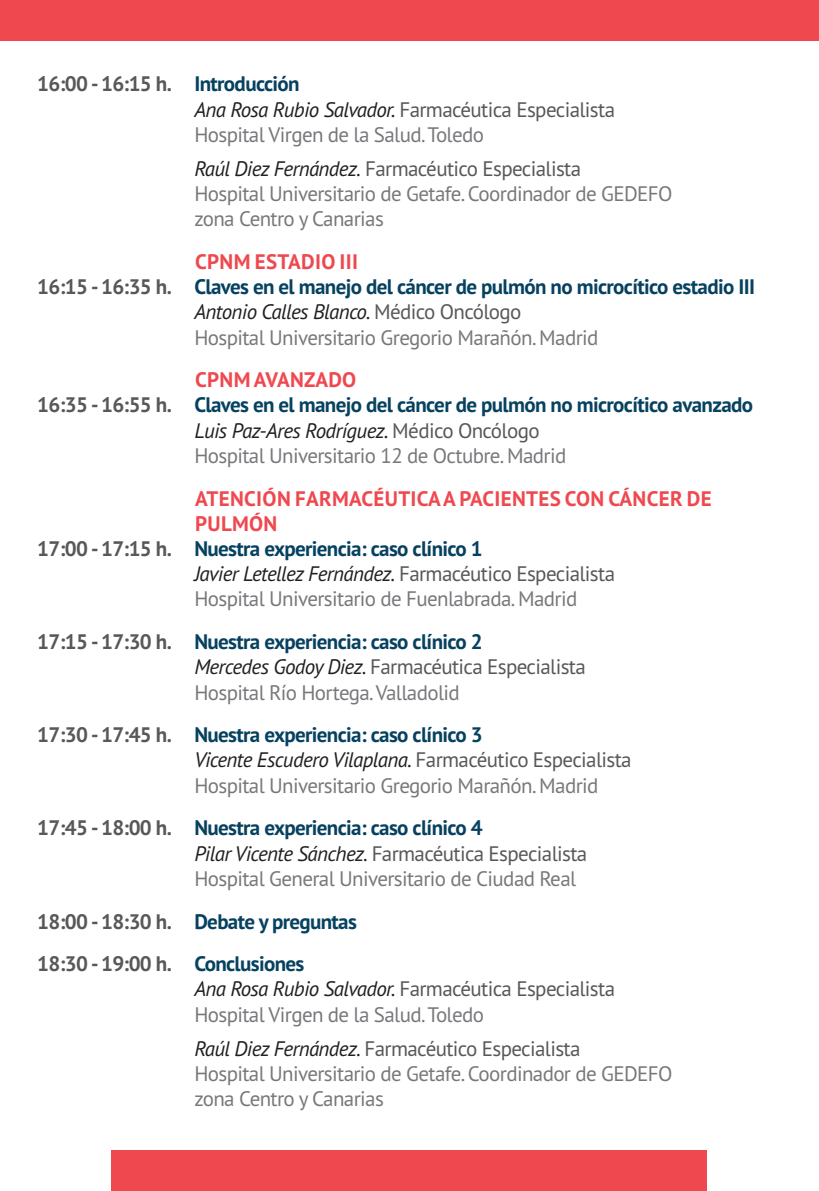
<style>
.page{position:relative;width:819px;height:1191px;background:#fff}
.page>*{position:absolute;margin:0;border:0;box-sizing:border-box;transform-origin:0 0}
.t1{font:21px/25.2px "PT Sans";letter-spacing:-.03em;color:#76787b}
.t2{font:700 21px/25.2px "PT Sans";letter-spacing:-.03em;color:#064160}
.t3{font:italic 21px "PT Sans";letter-spacing:-.03em;color:#231f20}
.t4{font:700 21px "PT Sans";letter-spacing:.015em;color:#ef484f}
.s1{font-weight:700;color:#57585a}
.s2{font-weight:700;color:#064160}
.s3{font-style:italic;color:#231f20}
.s4{color:#57585a}
.s5{font-style:normal;color:#57585a}
.s6{font-weight:400;font-style:italic;color:#231f20}
.s7{font-weight:400;color:#57585a}
.s8{font-weight:400;color:#76787b}
</style>
<div class="page">
<div style="left:0;top:0;width:819px;height:41px;background:#ef484f"></div>
<div style="left:112px;top:1150px;width:595px;height:41px;background:#ef484f"></div>
<p class="t1" style="left:194px;top:74px;width:422px;text-indent:-157px"><span class="s1">16:00 - 16:15 h.</span> <span class="s2">Introducción<br></span><span class="s3">Ana Rosa Rubio Salvador.</span> <span class="s4">Farmacéutica Especialista<br></span>Hospital Virgen de la Salud. Toledo</p>
<p class="t1" style="left:194px;top:158px;width:479px"><span class="s3">Raúl Diez Fernández.</span> <span class="s4">Farmacéutico Especialista<br></span>Hospital Universitario de Getafe. Coordinador de GEDEFO zona Centro y Canarias</p>
<p class="t4" style="left:195px;top:254px;width:164px">CPNM ESTADIO III</p>
<p class="t2" style="left:37px;top:276px;width:719px"><span class="s4">16:15 - 16:35 h.</span> Claves en el manejo del cáncer de pulmón no microcítico estadio III</p>
<p class="t3" style="left:194px;top:304px;width:328px">Antonio Calles Blanco. <span class="s5">Médico Oncólogo</span></p>
<p class="t1" style="left:194px;top:327px;width:405px">Hospital Universitario Gregorio Marañón. Madrid</p>
<p class="t4" style="left:195px;top:372px;width:163px">CPNM AVANZADO</p>
<p class="t2" style="left:37px;top:395px;width:717px"><span class="s4">16:35 - 16:55 h.</span> Claves en el manejo del cáncer de pulmón no microcítico avanzado</p>
<p class="t3" style="left:194px;top:423px;width:347px">Luis Paz-Ares Rodríguez. <span class="s5">Médico Oncólogo</span></p>
<p class="t1" style="left:194px;top:445px;width:373px">Hospital Universitario 12 de Octubre. Madrid</p>
<p class="t4" style="left:195px;top:491px;width:518px">ATENCIÓN FARMACÉUTICA A PACIENTES CON CÁNCER DE</p>
<p class="t4" style="left:195px;top:516px;width:84px">PULMÓN</p>
<p class="t2" style="left:37px;top:538px;width:447px"><span class="s4">17:00 - 17:15 h.</span> Nuestra experiencia: caso clínico 1</p>
<p class="t3" style="left:194px;top:566px;width:422px">Javier Letellez Fernández. <span class="s5">Farmacéutico Especialista</span></p>
<p class="t1" style="left:194px;top:588px;width:384px">Hospital Universitario de Fuenlabrada. Madrid</p>
<p class="t2" style="left:194px;top:631px;width:393px;text-indent:-157px"><span class="s4">17:15 - 17:30 h.</span> Nuestra experiencia: caso clínico 2<br><span class="s6">Mercedes Godoy Diez.</span> <span class="s7">Farmacéutica Especialista<br></span><span class="s8">Hospital Río Hortega. Valladolid</span></p>
<p class="t1" style="left:194px;top:724px;width:439px;text-indent:-157px"><span class="s1">17:30 - 17:45 h.</span> <span class="s2">Nuestra experiencia: caso clínico 3<br></span><span class="s3">Vicente Escudero Vilaplana.</span> <span class="s4">Farmacéutico Especialista<br></span>Hospital Universitario Gregorio Marañón. Madrid</p>
<p class="t1" style="left:194px;top:817px;width:394px;text-indent:-157px"><span class="s1">17:45 - 18:00 h.</span> <span class="s2">Nuestra experiencia: caso clínico 4<br></span><span class="s3">Pilar Vicente Sánchez.</span> <span class="s4">Farmacéutica Especialista<br></span>Hospital General Universitario de Ciudad Real</p>
<p class="t2" style="left:37px;top:902px;width:321px;line-height:42.7px"><span class="s4">18:00 - 18:30 h.</span> Debate y preguntas<br><span class="s4">18:30 - 19:00 h.</span> Conclusiones</p>
<p class="t1" style="left:194px;top:978px;width:422px"><span class="s3">Ana Rosa Rubio Salvador.</span> <span class="s4">Farmacéutica Especialista<br></span>Hospital Virgen de la Salud. Toledo</p>
<p class="t1" style="left:194px;top:1038px;width:479px"><span class="s3">Raúl Diez Fernández.</span> <span class="s4">Farmacéutico Especialista<br></span>Hospital Universitario de Getafe. Coordinador de GEDEFO zona Centro y Canarias</p>
</div>
